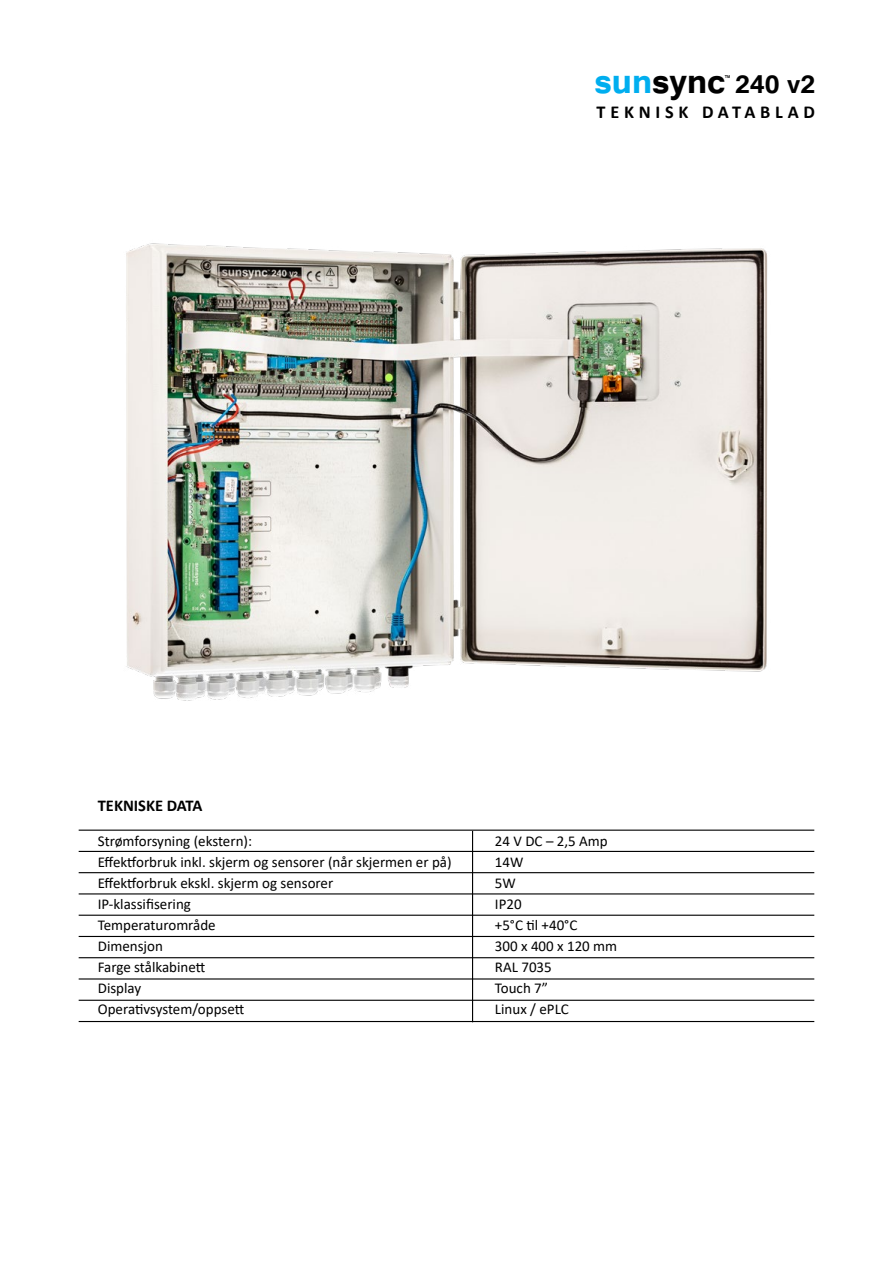
<style>
.page{position:relative;width:893px;height:1263px;background:#fff}
.page>*{position:absolute;margin:0;border:0;box-sizing:border-box;transform-origin:0 0}
.t1{font:700 31.65px "Tunga";color:#000}
.t2{font:700 18.15px "Calibri";letter-spacing:.26em;color:#000}
.t3{font:700 16.5px "Calibri";color:#000}
.t4{font:15px/21px "Calibri";color:#000}
.t5{font:10.5px "Tunga";color:#000}
.s1{font-size:42.15px;color:#00aeef}
.s2{font-size:42.15px}
</style>
<div class="page">
<img style="left:126px;top:243px;width:642px;height:458px">
<hr style="left:79px;top:829px;width:735px;height:2px;background:#000">
<hr style="left:79px;top:851px;width:735px;height:1px;background:#000">
<hr style="left:79px;top:872px;width:735px;height:1px;background:#000">
<hr style="left:79px;top:893px;width:735px;height:1px;background:#000">
<hr style="left:79px;top:915px;width:735px;height:1px;background:#000">
<hr style="left:79px;top:936px;width:735px;height:1px;background:#000">
<hr style="left:79px;top:957px;width:735px;height:1px;background:#000">
<hr style="left:79px;top:978px;width:735px;height:1px;background:#000">
<hr style="left:79px;top:1000px;width:735px;height:1px;background:#000">
<hr style="left:79px;top:1021px;width:735px;height:1px;background:#000">
<hr style="left:472px;top:831px;width:1px;height:191px;background:#000">
<p class="t5" style="left:725px;top:71px;width:7px">™</p>
<h1 class="t1" style="left:595px;top:64px;width:222px"><span class="s1">sun</span><span class="s2">sync</span> 240 v2</h1>
<p class="t2" style="left:597px;top:99px;width:220px">TEKNISK DATABLAD</p>
<p class="t3" style="left:98px;top:793px;width:106px">TEKNISKE DATA</p>
<p class="t4" style="left:98px;top:830px;width:355px">Strømforsyning (ekstern):<br>Effektforbruk inkl. skjerm og sensorer (når skjermen er på)<br>Effektforbruk ekskl. skjerm og sensorer<br>IP-klassifisering<br>Temperaturområde<br>Dimensjon<br>Farge stålkabinett<br>Display<br>Operativsystem/oppsett</p>
<p class="t4" style="left:495px;top:830px;width:124px">24 V DC – 2,5 Amp<br>14W<br>5W<br>IP20<br>+5°C til +40°C<br>300 x 400 x 120 mm<br>RAL 7035<br>Touch 7”<br>Linux / ePLC</p>
</div>
